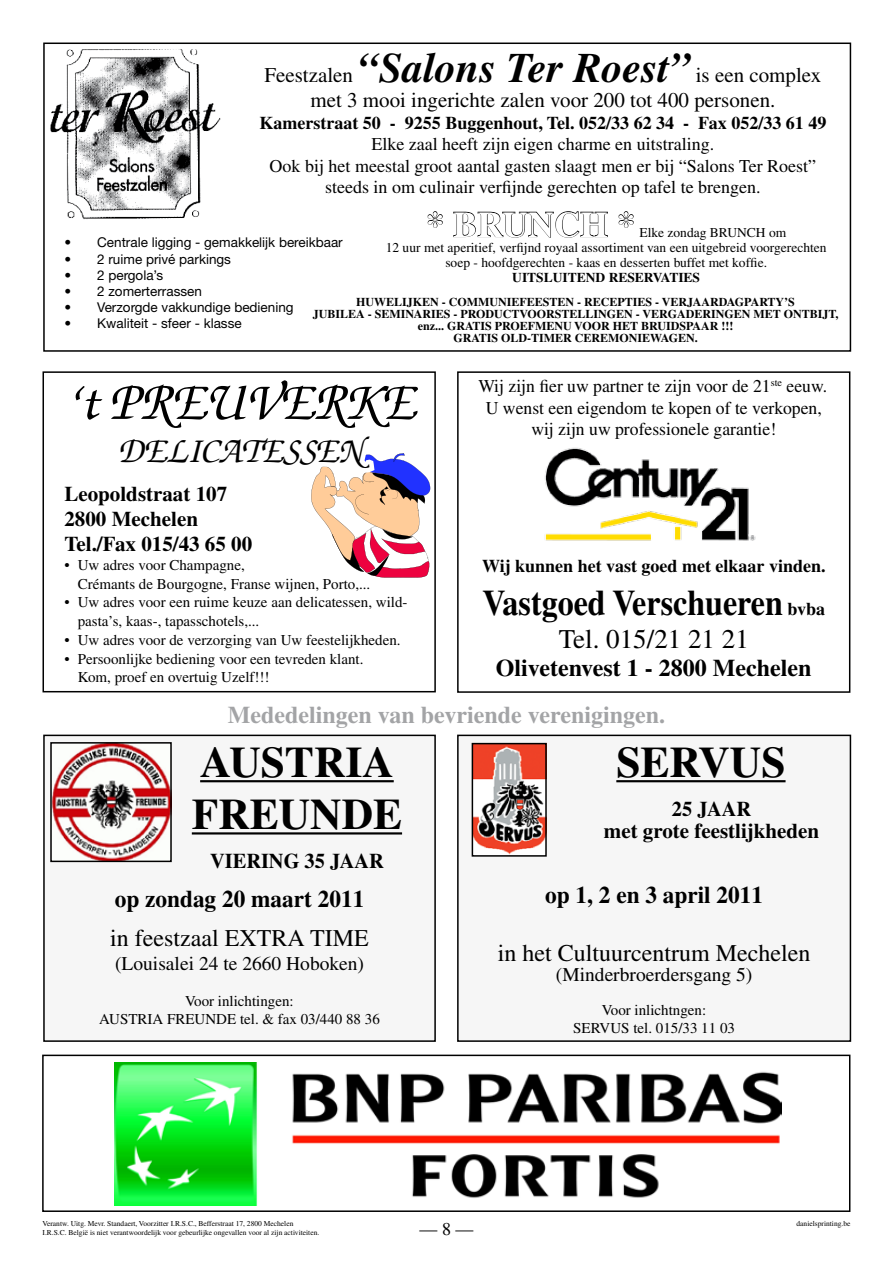
<style>
.page{position:relative;width:893px;height:1263px;background:#fff}
.page>*{position:absolute;margin:0;border:0;box-sizing:border-box;transform-origin:0 0}
.t1{font:italic 500 54px "Zapf Chancery";color:#000}
.t2{font:700 43.5px/52.2px "Times";color:#000}
.t3{font:700 36px "Times";color:#000;scale:.89 1}
.t4{font:italic 500 36px "Zapf Chancery";color:#000}
.t5{font:700 36px "Times";color:#fff}
.t6{font:27px "Times";color:#000}
.t7{font:700 24px "Times";color:#000}
.t8{font:24px "Times";color:#000}
.t9{font:700 24px "Times";color:#a3a4a6}
.t10{font:700 21px/25.2px "Times";color:#000}
.t11{font:21px/25.2px "Times";color:#000;text-align:center}
.t12{font:19.5px "Times";color:#000}
.t13{font:18px/21.6px "Times";color:#000;text-align:center}
.t14{font:700 18px "Times";color:#000}
.t15{font:15px/18.8px "Times";color:#000}
.t16{font:13.5px "Times";color:#000}
.t17{font:13.5px "Helvetica Neue";color:#000}
.t18{font:700 13.5px "Times";color:#000}
.t19{font:700 12px/12px "Times";color:#000;text-align:center}
.t20{font:7.5px "Times";color:#000}
.s1{font-weight:700;font-style:italic;font-size:42px}
.s2{font-size:18px}
</style>
<div class="page">
<img style="left:114px;top:1062px;width:667px;height:143px">
<div style="left:42px;top:1054px;width:808px;height:158px;border:2px solid #000"></div>
<div style="left:43px;top:43px;width:808px;height:309px;border:2px solid #000"></div>
<svg style="left:427px;top:211px;width:16px;height:17px"></svg>
<svg style="left:453px;top:211px;width:155px;height:27px"></svg>
<svg style="left:618px;top:211px;width:16px;height:17px"></svg>
<img style="left:50px;top:49px;width:171px;height:170px">
<div style="left:44px;top:735px;width:391px;height:306px;background:#f6f6f6"></div>
<div style="left:43px;top:735px;width:393px;height:307px;border:2px solid #000"></div>
<img style="left:53px;top:745px;width:116px;height:114px">
<div style="left:50px;top:742px;width:122px;height:120px;border:2px solid #000"></div>
<div style="left:43px;top:371px;width:393px;height:321px;border:2px solid #000"></div>
<svg style="left:100px;top:349px;width:330px;height:229px"></svg>
<div style="left:457px;top:371px;width:393px;height:322px;border:2px solid #000"></div>
<hr style="left:200px;top:780px;width:194px;height:2px;background:#000">
<hr style="left:192px;top:832px;width:210px;height:2px;background:#000">
<div style="left:458px;top:735px;width:392px;height:306px;background:#f6f6f6"></div>
<div style="left:457px;top:735px;width:394px;height:307px;border:2px solid #000"></div>
<hr style="left:616px;top:780px;width:169px;height:2px;background:#000">
<img style="left:475px;top:746px;width:69px;height:108px">
<div style="left:472px;top:743px;width:75px;height:114px;border:2px solid #000"></div>
<img style="left:545px;top:447px;width:211px;height:94px">
<h3 class="t11" style="left:264px;top:62px;width:558px">Feestzalen <span class="s1">“Salons Ter Roest”</span> is een complex met 3 mooi ingerichte zalen voor 200 tot 400 personen.</h3>
<p class="t14" style="left:259px;top:112px;width:568px">Kamerstraat 50 - 9255 Buggenhout, Tel. 052/33 62 34 - Fax 052/33 61 49</p>
<p class="t13" style="left:269px;top:133px;width:548px">Elke zaal heeft zijn eigen charme en uitstraling.<br>Ook bij het meestal groot aantal gasten slaagt men er bij “Salons Ter Roest” steeds in om culinair verfijnde gerechten op tafel te brengen.</p>
<h3 class="t5" style="left:426px;top:203px;width:210px">* BRUNCH *</h3>
<p class="t16" style="left:640px;top:224px;width:148px">Elke zondag BRUNCH om</p>
<p class="t16" style="left:386px;top:239px;width:442px">12 uur met aperitief, verfijnd royaal assortiment van een uitgebreid voorgerechten</p>
<p class="t16" style="left:445px;top:254px;width:323px">soep - hoofdgerechten - kaas en desserten buffet met koffie.</p>
<p class="t18" style="left:512px;top:269px;width:189px">UITSLUITEND RESERVATIES</p>
<p class="t17" style="left:64px;top:235px;width:280px">• Centrale ligging - gemakkelijk bereikbaar</p>
<p class="t17" style="left:64px;top:251px;width:168px">• 2 ruime privé parkings</p>
<p class="t17" style="left:64px;top:267px;width:100px">• 2 pergola’s</p>
<p class="t17" style="left:64px;top:283px;width:139px">• 2 zomerterrassen</p>
<p class="t17" style="left:64px;top:299px;width:231px">• Verzorgde vakkundige bediening</p>
<p class="t17" style="left:64px;top:316px;width:179px">• Kwaliteit - sfeer - klasse</p>
<p class="t19" style="left:313px;top:296px;width:527px">HUWELIJKEN - COMMUNIEFEESTEN - RECEPTIES - VERJAARDAGPARTY’S<br>JUBILEA - SEMINARIES - PRODUCTVOORSTELLINGEN - VERGADERINGEN MET ONTBIJT, enz... GRATIS PROEFMENU VOOR HET BRUIDSPAAR !!!<br>GRATIS OLD-TIMER CEREMONIEWAGEN.</p>
<h1 class="t1" style="left:67px;top:374px;width:348px">‘t PREUVERKE</h1>
<h3 class="t4" style="left:118px;top:432px;width:246px">DELICATESSEN</h3>
<h3 class="t10" style="left:64px;top:481px;width:189px">Leopoldstraat 107<br>2800 Mechelen<br>Tel./Fax 015/43 65 00</h3>
<p class="t15" style="left:78px;top:555px;width:294px;text-indent:-13px">• Uw adres voor Champagne,<br>Crémants de Bourgogne, Franse wijnen, Porto,...</p>
<p class="t15" style="left:78px;top:593px;width:331px;text-indent:-13px">• Uw adres voor een ruime keuze aan delicatessen, wild&shy;pasta’s, kaas-, tapasschotels,...</p>
<p class="t15" style="left:64px;top:630px;width:338px">• Uw adres voor de verzorging van Uw feestelijkheden.</p>
<p class="t15" style="left:78px;top:649px;width:287px;text-indent:-13px">• Persoonlijke bediening voor een tevreden klant.<br>Kom, proef en overtuig Uzelf!!!</p>
<p class="t13" style="left:478px;top:375px;width:350px">Wij zijn fier uw partner te zijn voor de 21<sup>ste</sup> eeuw.<br>U wenst een eigendom te kopen of te verkopen, wij zijn uw professionele garantie!</p>
<p class="t14" style="left:482px;top:555px;width:345px">Wij kunnen het vast goed met elkaar vinden.</p>
<h3 class="t3" style="left:482px;top:581px;width:387px">Vastgoed Verschueren <span class="s2">bvba</span></h3>
<h3 class="t6" style="left:559px;top:623px;width:192px">Tel. 015/21 21 21</h3>
<h3 class="t7" style="left:496px;top:654px;width:317px">Olivetenvest 1 - 2800 Mechelen</h3>
<h3 class="t9" style="left:228px;top:700px;width:439px">Mededelingen van bevriende verenigingen.</h3>
<h2 class="t2" style="left:192px;top:735px;width:212px">AUSTRIA<br>FREUNDE</h2>
<h3 class="t10" style="left:210px;top:848px;width:175px">VIERING 35 JAAR</h3>
<h3 class="t7" style="left:115px;top:885px;width:251px">op zondag 20 maart 2011</h3>
<h3 class="t8" style="left:110px;top:924px;width:260px">in feestzaal EXTRA TIME</h3>
<h3 class="t12" style="left:115px;top:952px;width:250px">(Louisalei 24 te 2660 Hoboken)</h3>
<p class="t15" style="left:99px;top:991px;width:282px;line-height:18px;text-align:center">Voor inlichtingen:<br>AUSTRIA FREUNDE tel. &amp; fax 03/440 88 36</p>
<h2 class="t2" style="left:616px;top:735px;width:171px">SERVUS</h2>
<h3 class="t10" style="left:604px;top:797px;width:217px;line-height:22.5px;text-align:center">25 JAAR<br>met grote feestlijkheden</h3>
<h3 class="t7" style="left:545px;top:880px;width:219px">op 1, 2 en 3 april 2011</h3>
<h3 class="t8" style="left:498px;top:940px;width:314px">in het Cultuurcentrum Mechelen</h3>
<h3 class="t12" style="left:556px;top:963px;width:198px">(Minderbroerdersgang 5)</h3>
<p class="t15" style="left:573px;top:1001px;width:163px;line-height:18px;text-align:center">Voor inlichtngen:<br>SERVUS tel. 015/33 11 03</p>
<p class="t20" style="left:43px;top:1219px;width:252px">Verantw. Uitg. Mevr. Standaert, Voorzitter I.R.S.C., Befferstraat 17, 2800 Mechelen</p>
<p class="t13" style="left:419px;top:1217px;width:55px">— 8 —</p>
<p class="t20" style="left:796px;top:1219px;width:55px">danielsprinting.be</p>
<p class="t20" style="left:43px;top:1228px;width:278px">I.R.S.C. België is niet verantwoordelijk voor gebeurlijke ongevallen voor al zijn activiteiten.</p>
</div>
